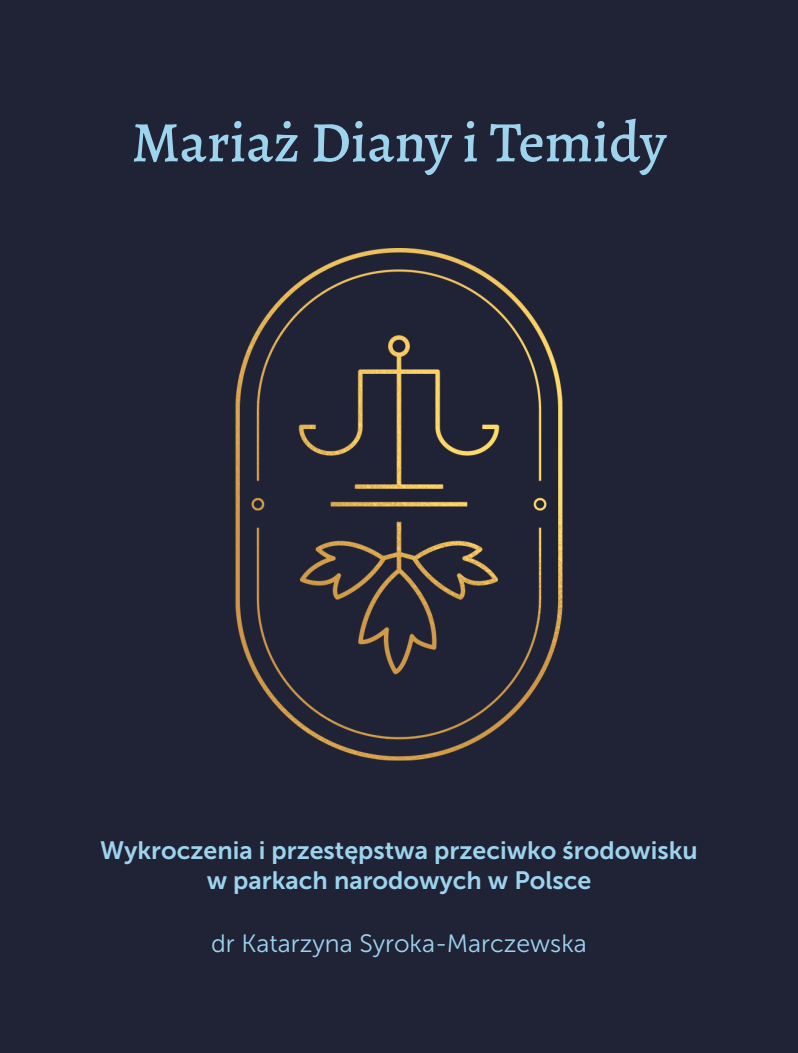
<style>
.page{position:relative;width:798px;height:1053px;background:#fff}
.page>*{position:absolute;margin:0;border:0;box-sizing:border-box;transform-origin:0 0}
.t1{font:57.5px "Alegreya";color:#9dd4ed}
.t2{font:25px/30px "Museo Sans 700";color:#9dd4ed;text-align:center}
.t3{font:25px "Museo Sans 300";color:#9dd4ed}
</style>
<div class="page">
<div style="left:0;top:0;width:797px;height:1052px;background:#202236"></div>
<img style="left:235px;top:248px;width:327px;height:512px">
<h1 class="t1" style="left:132px;top:106px;width:536px">Mariaż Diany i Temidy</h1>
<p class="t2" style="left:100px;top:835px;width:599px">Wykroczenia i przestępstwa przeciwko środowisku w parkach narodowych w Polsce</p>
<p class="t3" style="left:211px;top:929px;width:377px">dr Katarzyna Syroka-Marczewska</p>
</div>
